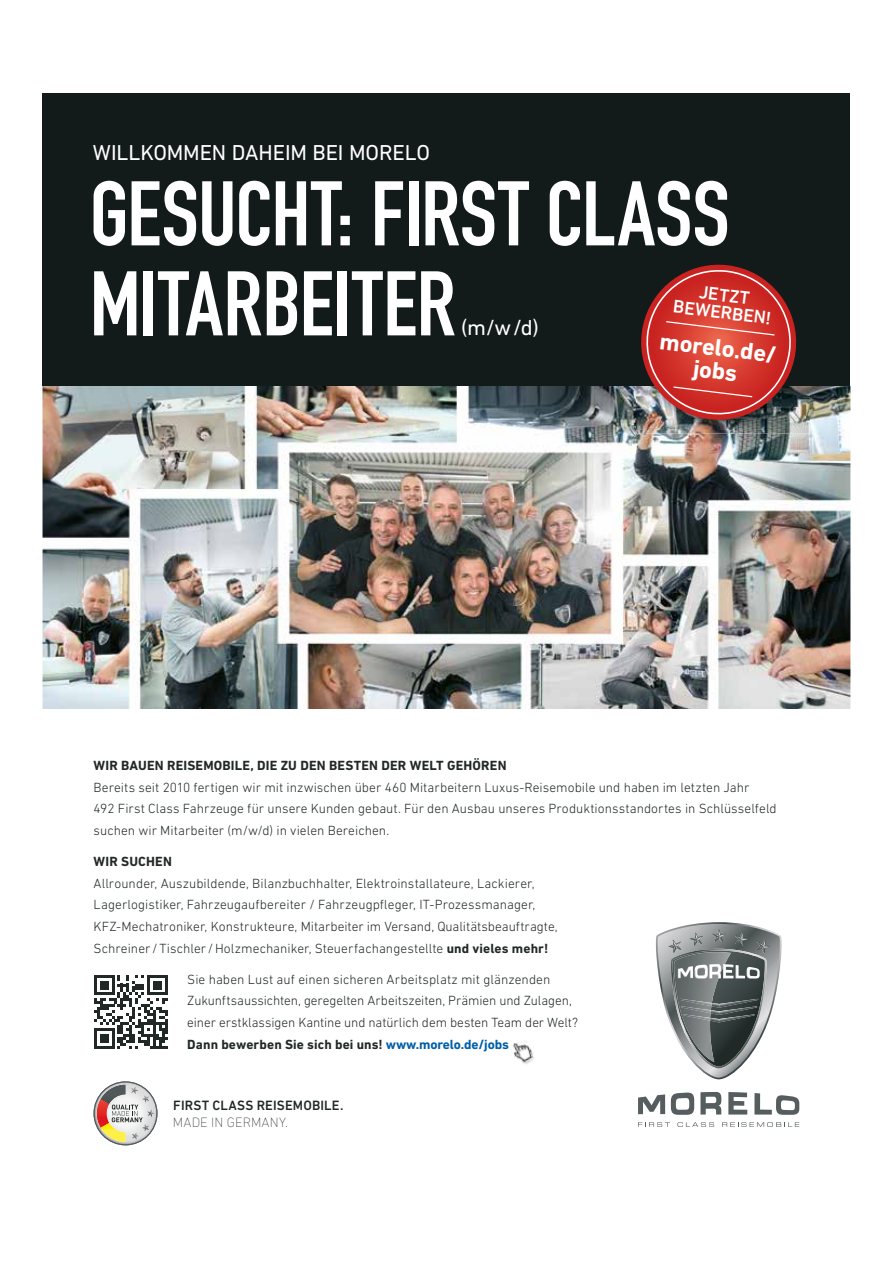
<style>
.page{position:relative;width:893px;height:1263px;background:#fff}
.page>*{position:absolute;margin:0;border:0;box-sizing:border-box;transform-origin:0 0}
.t1{font:700 90px/90px "DIN Condensed";letter-spacing:-.005em;color:#fff}
.t2{font:700 24.15px/23.1px "DIN Next LT Pro";color:#fff;text-align:center}
.t3{font:22.05px "DIN Next LT Pro";letter-spacing:-.01em;color:#fff}
.t4{font:500 18.45px/17.4px "DIN Next LT Pro";color:#fff;text-align:center}
.t5{font:500 13.8px "DIN Next LT Pro";letter-spacing:.01em;color:#212927}
.t6{font:200 13.8px "DIN Next LT Pro";letter-spacing:.01em;color:#212927}
.t7{font:300 13.5px/21.8px "DIN Next LT Pro";letter-spacing:.005em;color:#212927}
.t8{font:700 13.5px "DIN Next LT Pro";letter-spacing:.015em;color:#212927}
.s1{font-weight:700}
.s2{font-weight:700;color:#005fa8}
</style>
<div class="page">
<img style="left:43px;top:386px;width:807px;height:323px">
<div style="left:43px;top:94px;width:807px;height:292px;background:#131a1a"></div>
<svg style="left:94px;top:1081px;width:63px;height:64px"></svg>
<svg style="left:638px;top:1094px;width:27px;height:20px"></svg>
<svg style="left:671px;top:1092px;width:23px;height:23px"></svg>
<svg style="left:700px;top:1092px;width:21px;height:22px"></svg>
<svg style="left:728px;top:1092px;width:19px;height:22px"></svg>
<svg style="left:754px;top:1093px;width:45px;height:22px"></svg>
<svg style="left:638px;top:1122px;width:32px;height:5px"></svg>
<svg style="left:677px;top:1122px;width:37px;height:5px"></svg>
<svg style="left:722px;top:1122px;width:77px;height:5px"></svg>
<svg style="left:656px;top:922px;width:126px;height:157px"></svg>
<img style="left:636px;top:424px;width:174px;height:9px">
<img style="left:636px;top:264px;width:169px;height:165px">
<svg style="left:636px;top:265px;width:174px;height:159px"></svg>
<svg style="left:94px;top:975px;width:74px;height:74px"></svg>
<img style="left:513px;top:1043px;width:21px;height:21px">
<h3 class="t3" style="left:93px;top:140px;width:339px">WILLKOMMEN DAHEIM BEI MORELO</h3>
<h1 class="t1" style="left:90px;top:168px;width:641px">GESUCHT: FIRST CLASS<br>MITARBEITER</h1>
<h3 class="t4" style="left:677px;top:280px;width:100px;rotate:7deg">JETZT<br>BEWERBEN!</h3>
<h2 class="t2" style="left:661px;top:329px;width:120px;rotate:7deg">morelo.de/ jobs</h2>
<h3 class="t3" style="left:461px;top:315px;width:79px">(m/w /d)</h3>
<p class="t8" style="left:94px;top:757px;width:414px">WIR BAUEN REISEMOBILE, DIE ZU DEN BESTEN DER WELT GEHÖREN</p>
<p class="t7" style="left:94px;top:776px;width:685px">Bereits seit 2010 fertigen wir mit inzwischen über 460 Mitarbeitern Luxus-Reisemobile und haben im letzten Jahr<br>492 First Class Fahrzeuge für unsere Kunden gebaut. Für den Ausbau unseres Produktionsstandortes in Schlüsselfeld suchen wir Mitarbeiter (m/w/d) in vielen Bereichen.</p>
<p class="t8" style="left:94px;top:853px;width:80px">WIR SUCHEN</p>
<p class="t7" style="left:94px;top:872px;width:466px">Allrounder, Auszubildende, Bilanzbuchhalter, Elektroinstallateure, Lackierer, Lagerlogistiker, Fahrzeugaufbereiter / Fahrzeugpfleger, IT-Prozessmanager, KFZ-Mechatroniker, Konstrukteure, Mitarbeiter im Versand, Qualitätsbeauftragte, Schreiner / Tischler / Holzmechaniker, Steuerfachangestellte <span class="s1">und vieles mehr!</span></p>
<p class="t7" style="left:187px;top:968px;width:392px">Sie haben Lust auf einen sicheren Arbeitsplatz mit glänzenden Zukunftsaussichten, geregelten Arbeitszeiten, Prämien und Zulagen, einer erstklassigen Kantine und natürlich dem besten Team der Welt?<br><span class="s1">Dann bewerben Sie sich bei uns!</span> <span class="s2">www.morelo.de/jobs</span></p>
<p class="t5" style="left:173px;top:1097px;width:172px">FIRST CLASS REISEMOBILE.</p>
<p class="t6" style="left:173px;top:1114px;width:117px">MADE IN GERMANY.</p>
</div>
